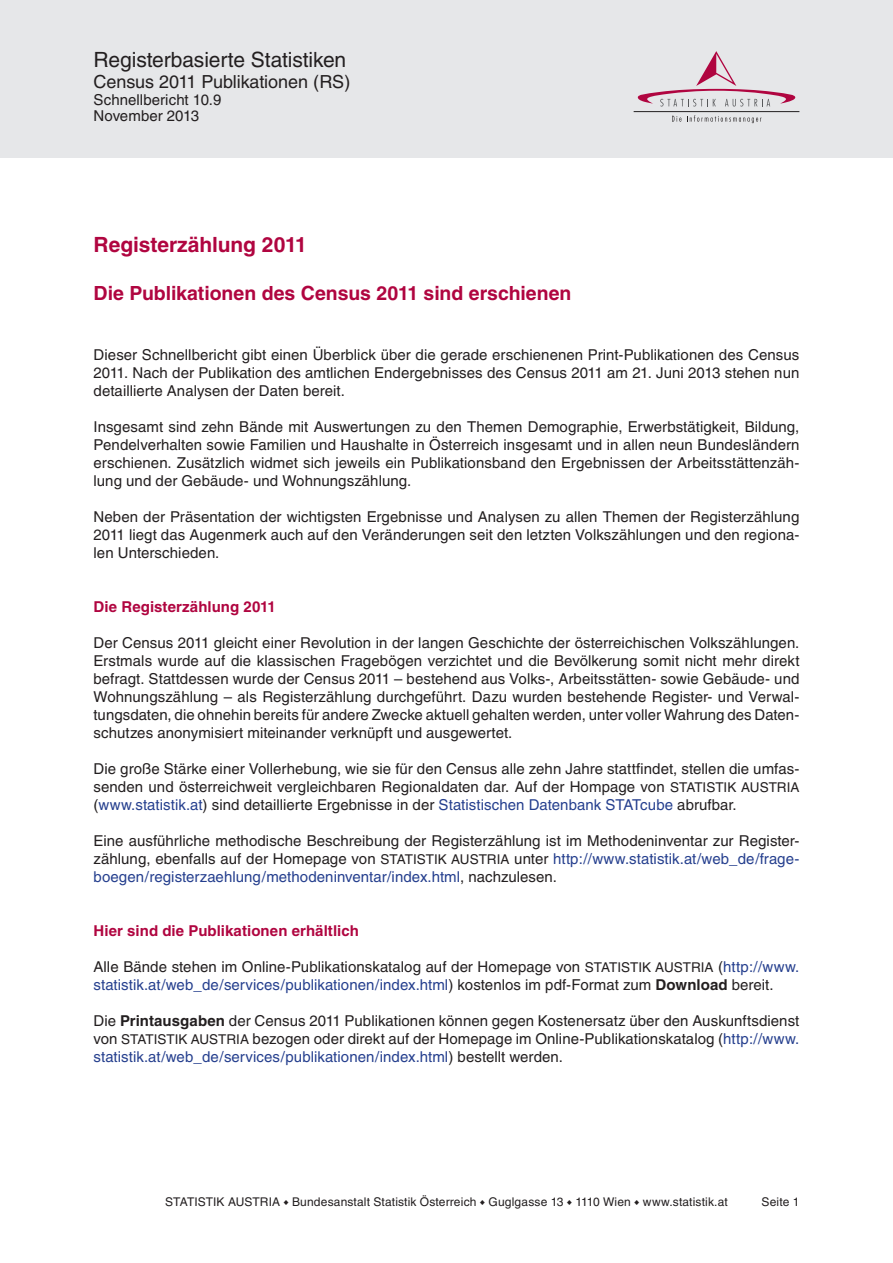
<style>
.page{position:relative;width:893px;height:1263px;background:#fff}
.page>*{position:absolute;margin:0;border:0;box-sizing:border-box;transform-origin:0 0}
.t1{font:21px "Helvetica";letter-spacing:-.005em;color:#231f20}
.t2{font:700 21px "Helvetica";letter-spacing:-.005em;color:#b00540}
.t3{font:700 19.5px "Helvetica";color:#b00540}
.t4{font:18px "Helvetica";letter-spacing:-.005em;color:#231f20}
.t5{font:15px/18px "Helvetica";letter-spacing:.005em;color:#231f20}
.t6{font:15px/18px "Helvetica";letter-spacing:.005em;color:#253f8e}
.t7{font:700 15px "Helvetica";letter-spacing:.005em;color:#b00540}
.t8{font:13.5px "Helvetica";letter-spacing:-.02em;color:#231f20}
.t9{font:12px "Helvetica";letter-spacing:.01em;color:#231f20}
.s1{font-size:13.5px}
.s2{color:#231f20}
.s3{font-weight:700;color:#231f20}
.s4{font-weight:700}
.s5{font-size:15px}
.s6{color:#253f8e}
.s7{font-family:"Arial";font-size:8.4px}
</style>
<div class="page">
<div style="left:0;top:0;width:893px;height:157px;background:#e6e7e9"></div>
<svg style="left:672px;top:116px;width:9px;height:6px"></svg>
<svg style="left:687px;top:115px;width:74px;height:8px"></svg>
<svg style="left:638px;top:51px;width:157px;height:56px"></svg>
<hr style="left:634px;top:111px;width:165px;height:1px;background:#231f20">
<h1 class="t1" style="left:94px;top:48px;width:254px">Registerbasierte Statistiken</h1>
<p class="t4" style="left:94px;top:72px;width:258px">Census 2011 Publikationen (RS)</p>
<p class="t5" style="left:94px;top:91px;width:129px;line-height:16.5px">Schnellbericht 10.9<br>November 2013</p>
<h1 class="t2" style="left:94px;top:232px;width:215px">Registerzählung 2011</h1>
<h2 class="t3" style="left:94px;top:281px;width:479px">Die Publikationen des Census 2011 sind erschienen</h2>
<p class="t5" style="left:94px;top:346px;width:707px;text-align:justify">Dieser Schnellbericht gibt einen Überblick über die gerade erschienenen Print-Publikationen des Census 2011. Nach der Publikation des amtlichen Endergebnisses des Census 2011 am 21. Juni 2013 stehen nun detaillierte Analysen der Daten bereit.</p>
<p class="t5" style="left:94px;top:418px;width:707px;text-align:justify">Insgesamt sind zehn Bände mit Auswertungen zu den Themen Demographie, Erwerbstätigkeit, Bildung, Pendelverhalten sowie Familien und Haushalte in Österreich insgesamt und in allen neun Bundesländern erschienen. Zusätzlich widmet sich jeweils ein Publikationsband den Ergebnissen der Arbeitsstättenzäh&shy;lung und der Gebäude- und Wohnungszählung.</p>
<p class="t5" style="left:94px;top:508px;width:707px;text-align:justify">Neben der Präsentation der wichtigsten Ergebnisse und Analysen zu allen Themen der Registerzählung 2011 liegt das Augenmerk auch auf den Veränderungen seit den letzten Volkszählungen und den regiona&shy;len Unterschieden.</p>
<p class="t7" style="left:94px;top:598px;width:184px">Die Registerzählung 2011</p>
<p class="t5" style="left:94px;top:634px;width:707px;text-align:justify">Der Census 2011 gleicht einer Revolution in der langen Geschichte der österreichischen Volkszählungen.<br>Erstmals wurde auf die klassischen Fragebögen verzichtet und die Bevölkerung somit nicht mehr direkt befragt. Stattdessen wurde der Census 2011 – bestehend aus Volks-, Arbeitsstätten- sowie Gebäude- und Wohnungszählung – als Registerzählung durchgeführt. Dazu wurden bestehende Register- und Verwal&shy;tungsdaten, die ohnehin bereits für andere Zwecke aktuell gehalten werden, unter voller Wahrung des Daten&shy;schutzes anonymisiert miteinander verknüpft und ausgewertet.</p>
<p class="t5" style="left:94px;top:760px;width:707px">Die große Stärke einer Vollerhebung, wie sie für den Census alle zehn Jahre stattfindet, stellen die umfas&shy;senden und österreichweit vergleichbaren Regionaldaten dar. Auf der Hompage von <span class="s1">Statistik</span></p>
<p class="t8" style="left:741px;top:779px;width:18px">Austria</p>
<p class="t6" style="left:94px;top:796px;width:645px"><span class="s2">(</span>www.statistik.at<span class="s2">) sind detaillierte Ergebnisse in der</span> Statistischen Datenbank STATcube <span class="s2">abrufbar.</span></p>
<p class="t5" style="left:94px;top:832px;width:707px">Eine ausführliche methodische Beschreibung der Registerzählung ist im Methodeninventar zur Register&shy;zählung, ebenfalls auf der Homepage von <span class="s1">Statistik</span></p>
<p class="t6" style="left:94px;top:850px;width:707px;text-indent:421px"><span class="s2">unter</span> http://www.statistik.at/web_de/frage&shy;boegen/registerzaehlung/methodeninventar/index.html<span class="s2">, nachzulesen.</span></p>
<p class="t7" style="left:94px;top:922px;width:267px">Hier sind die Publikationen erhältlich</p>
<p class="t5" style="left:94px;top:958px;width:509px">Alle Bände stehen im Online-Publikationskatalog auf der Homepage von <span class="s1">Statistik</span></p>
<p class="t8" style="left:655px;top:959px;width:18px">Austria</p>
<p class="t8" style="left:451px;top:851px;width:18px">Austria</p>
<p class="t6" style="left:94px;top:958px;width:707px;text-indent:625px"><span class="s2">(</span>http://www. statistik.at/web_de/services/publikationen/index.html<span class="s2">) kostenlos im pdf-Format zum</span> <span class="s3">Download</span> <span class="s2">bereit.</span></p>
<p class="t5" style="left:94px;top:1012px;width:707px">Die <span class="s4">Printausgaben</span> der Census 2011 Publikationen können gegen Kostenersatz über den Auskunftsdienst</p>
<p class="t8" style="left:94px;top:1031px;width:45px"><span class="s5">von</span> Statistik</p>
<p class="t8" style="left:191px;top:1031px;width:18px">Austria</p>
<p class="t5" style="left:94px;top:1030px;width:707px;text-indent:159px">bezogen oder direkt auf der Homepage im Online-Publikationskatalog (<span class="s6">http://www. statistik.at/web_de/services/publikationen/index.html</span>) bestellt werden.</p>
<p class="t9" style="left:165px;top:1195px;width:564px">STATISTIK AUSTRIA <span class="s7">♦</span> Bundesanstalt Statistik Österreich <span class="s7">♦</span> Guglgasse 13 <span class="s7">♦</span> 1110 Wien <span class="s7">♦</span> www.statistik.at</p>
<p class="t9" style="left:762px;top:1195px;width:39px">Seite 1</p>
</div>
